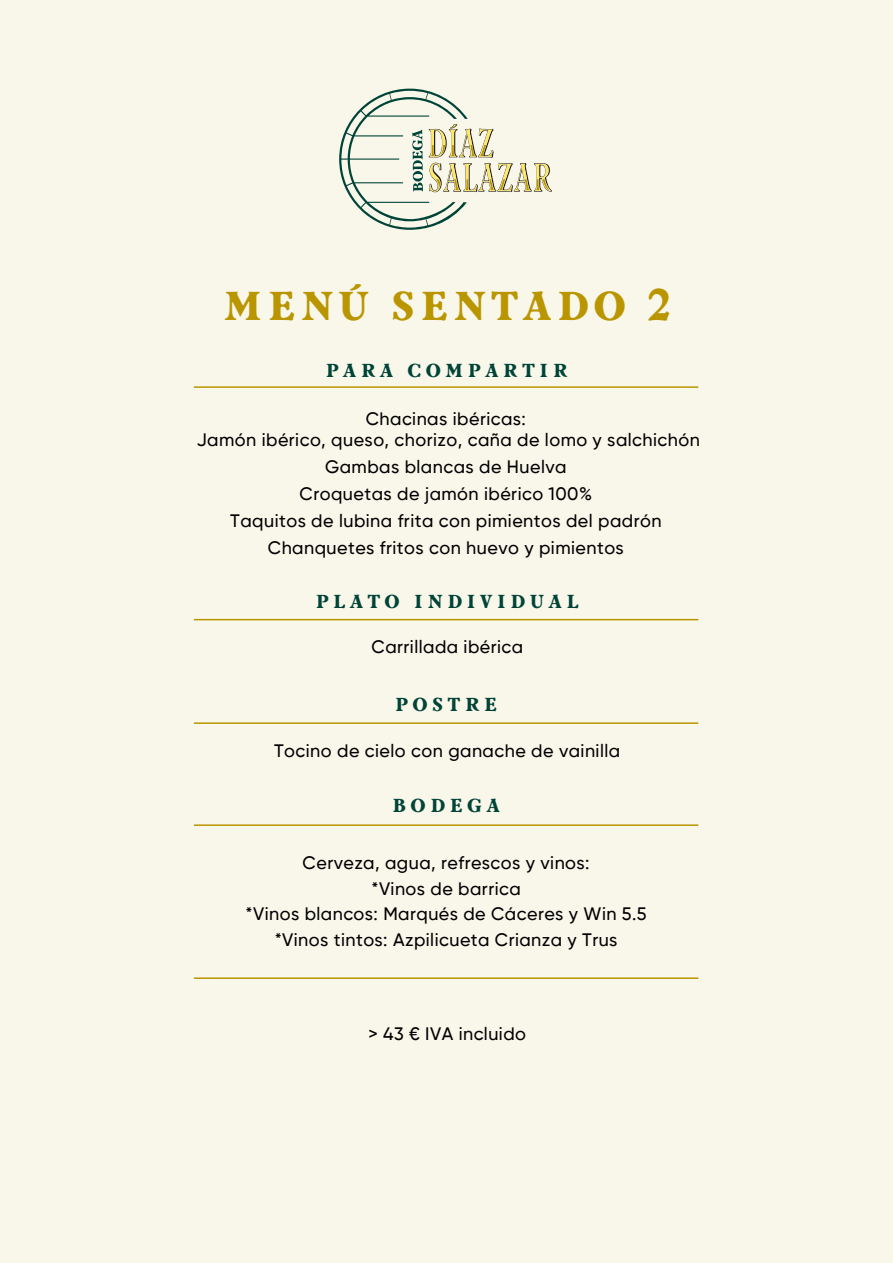
<style>
.page{position:relative;width:893px;height:1263px;background:#f9f6ea}
.page>*{position:absolute;margin:0;border:0;box-sizing:border-box;transform-origin:0 0}
.t1{font:900 45px "Ademo W00";letter-spacing:.1em;color:#b99600}
.t2{font:900 21px "Ademo W00";letter-spacing:.2em;color:#004438}
.t3{font:500 18px/27px "Gilroy";letter-spacing:.025em;color:#000001;text-align:center}
</style>
<div class="page">
<svg style="left:339px;top:89px;width:213px;height:141px"></svg>
<hr style="left:194px;top:722px;width:504px;height:2px;background:#b99600">
<hr style="left:194px;top:824px;width:504px;height:2px;background:#b99600">
<hr style="left:194px;top:386px;width:504px;height:2px;background:#b99600">
<hr style="left:194px;top:977px;width:504px;height:2px;background:#b99600">
<hr style="left:194px;top:619px;width:504px;height:1px;background:#b99600">
<h1 class="t1" style="left:224px;top:279px;width:450px">MENÚ SENTADO 2</h1>
<p class="t2" style="left:325px;top:358px;width:244px">PARA COMPARTIR</p>
<p class="t3" style="left:197px;top:408px;width:505px;line-height:21px">Chacinas ibéricas:<br>Jamón ibérico, queso, chorizo, caña de lomo y salchichón</p>
<p class="t3" style="left:230px;top:453px;width:433px">Gambas blancas de Huelva<br>Croquetas de jamón ibérico 100%<br>Taquitos de lubina frita con pimientos del padrón Chanquetes fritos con huevo y pimientos</p>
<p class="t2" style="left:315px;top:589px;width:265px">PLATO INDIVIDUAL</p>
<p class="t3" style="left:372px;top:633px;width:153px">Carrillada ibérica</p>
<p class="t2" style="left:395px;top:692px;width:104px">POSTRE</p>
<p class="t3" style="left:274px;top:737px;width:348px">Tocino de cielo con ganache de vainilla</p>
<p class="t2" style="left:392px;top:793px;width:109px">BODEGA</p>
<p class="t3" style="left:246px;top:850px;width:403px;line-height:25.5px">Cerveza, agua, refrescos y vinos:<br>*Vinos de barrica<br>*Vinos blancos: Marqués de Cáceres y Win 5.5 *Vinos tintos: Azpilicueta Crianza y Trus</p>
<p class="t3" style="left:368px;top:1020px;width:159px">&gt; 43 € IVA incluido</p>
</div>
